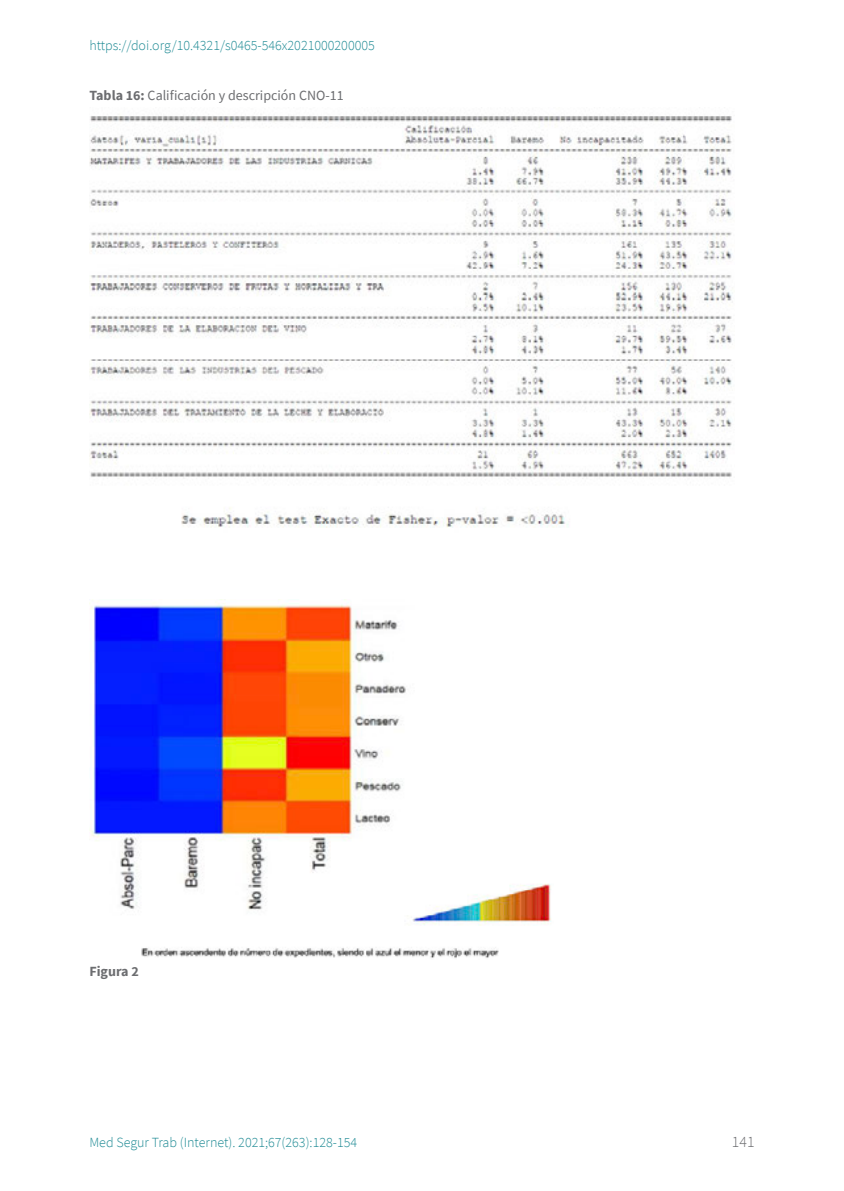
<style>
.page{position:relative;width:844px;height:1191px;background:#fff}
.page>*{position:absolute;margin:0;border:0;box-sizing:border-box;transform-origin:0 0}
.t1{font:300 15.75px "Source Sans Pro";color:#6c6d70}
.t2{font:300 14px "Source Sans Pro";color:#1c8993}
.sps_tablas_titulo{font:14px "Source Sans Pro";color:#6c6d70}
.sps_figur_titulo{font:700 14px "Source Sans Pro";color:#6c6d70}
.s1{font-weight:700}
</style>
<div class="page">
<img style="left:89px;top:116px;width:644px;height:412px">
<img style="left:89px;top:603px;width:462px;height:355px">
<p class="t2" style="left:89px;top:37px;width:287px">https://doi.org/10.4321/s0465-546x2021000200005</p>
<p class="sps_tablas_titulo" style="left:89px;top:86px;width:256px"><span class="s1">Tabla 16:</span> Calificación y descripción CNO-11</p>
<p class="sps_figur_titulo" style="left:89px;top:961px;width:51px">Figura 2</p>
<p class="t2" style="left:89px;top:1133px;width:269px">Med Segur Trab (Internet). 2021;67(263):128-154</p>
<p class="t1" style="left:731px;top:1132px;width:24px">141</p>
</div>
